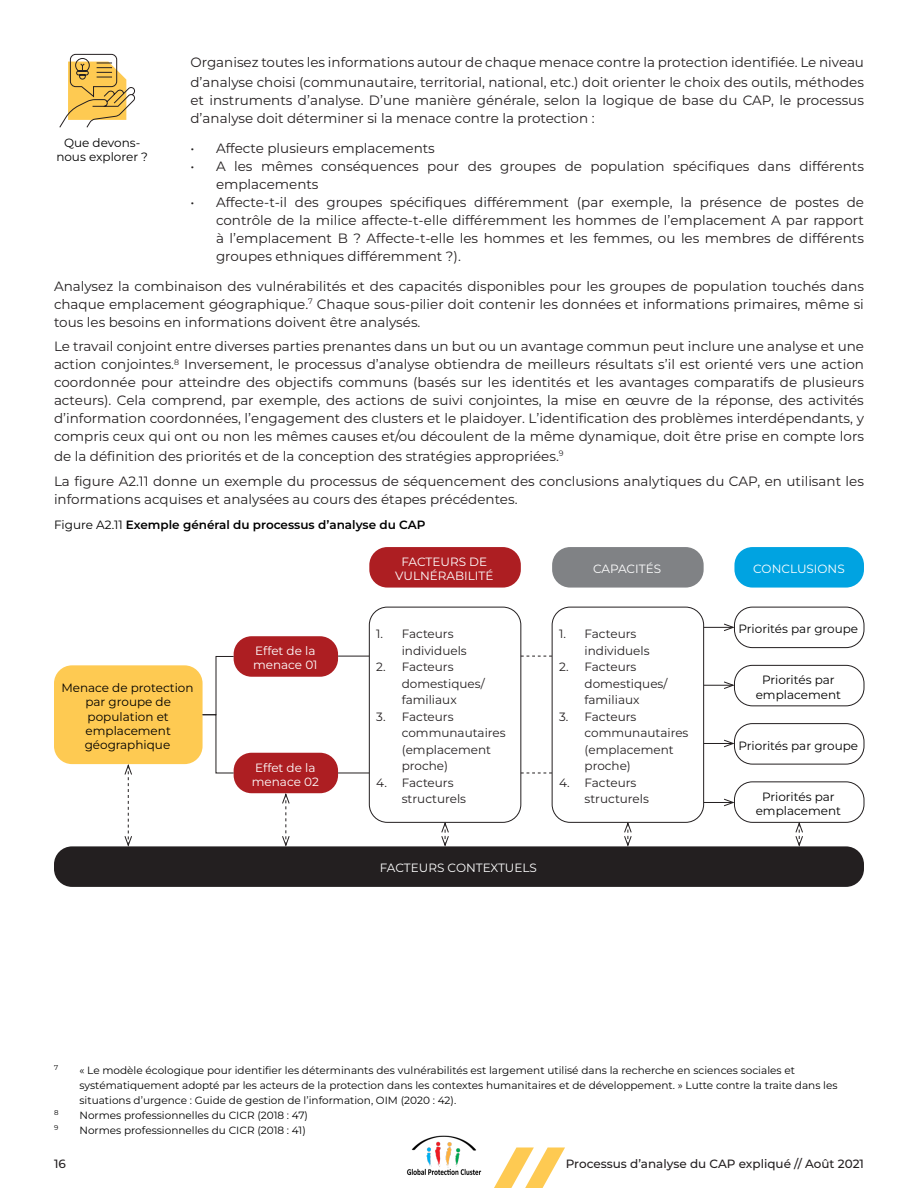
<style>
.page{position:relative;width:918px;height:1188px;background:#fff}
.page>*{position:absolute;margin:0;border:0;box-sizing:border-box;transform-origin:0 0}
.t1{font:13.5px/18px "Montserrat";color:#231f20}
.t2{font:12px/16.5px "Montserrat";color:#231f20}
.t3{font:12px/14.4px "Montserrat";color:#000;text-align:center}
.t4{font:12px/14.4px "Montserrat";color:#fff}
.t5{font:600 12px "Montserrat";color:#000}
.t6{font:500 12px "Montserrat";color:#231f20}
.t7{font:10.5px/15px "Montserrat";color:#000}
.t8{font:7.05px "Montserrat";color:#000}
.s1{font-weight:400}
</style>
<div class="page">
<img style="left:406px;top:1135px;width:76px;height:41px">
<svg style="left:494px;top:1148px;width:71px;height:40px"></svg>
<svg style="left:59px;top:54px;width:76px;height:74px"></svg>
<div style="left:54px;top:665px;width:149px;height:99px;background:#feca52;border-radius:18px"></div>
<div style="left:234px;top:636px;width:104px;height:41px;background:#ad1e22;border-radius:18px"></div>
<div style="left:734px;top:607px;width:130px;height:41px;border:1px solid #231f20;border-radius:18px"></div>
<div style="left:734px;top:723px;width:130px;height:41px;border:1px solid #231f20;border-radius:18px"></div>
<div style="left:369px;top:547px;width:152px;height:41px;background:#ad1e22;border-radius:18px"></div>
<div style="left:54px;top:846px;width:810px;height:41px;background:#231f20;border-radius:18px"></div>
<div style="left:369px;top:607px;width:152px;height:216px;border:1px solid #231f20;border-radius:18px"></div>
<div style="left:552px;top:607px;width:152px;height:216px;border:1px solid #231f20;border-radius:18px"></div>
<div style="left:552px;top:547px;width:152px;height:41px;background:#808285;border-radius:18px"></div>
<div style="left:734px;top:547px;width:130px;height:41px;background:#00a3e1;border-radius:18px"></div>
<div style="left:734px;top:665px;width:130px;height:41px;border:1px solid #231f20;border-radius:18px"></div>
<div style="left:734px;top:782px;width:130px;height:41px;border:1px solid #231f20;border-radius:18px"></div>
<div style="left:234px;top:753px;width:104px;height:40px;background:#ad1e22;border-radius:18px"></div>
<svg style="left:124px;top:764px;width:9px;height:83px"></svg>
<svg style="left:282px;top:793px;width:8px;height:54px"></svg>
<svg style="left:441px;top:821px;width:8px;height:26px"></svg>
<svg style="left:624px;top:821px;width:8px;height:26px"></svg>
<svg style="left:795px;top:821px;width:9px;height:26px"></svg>
<svg style="left:704px;top:623px;width:31px;height:9px"></svg>
<svg style="left:704px;top:681px;width:31px;height:9px"></svg>
<svg style="left:704px;top:739px;width:31px;height:9px"></svg>
<svg style="left:704px;top:798px;width:31px;height:9px"></svg>
<svg style="left:202px;top:656px;width:32px;height:118px"></svg>
<hr style="left:338px;top:656px;width:31px;height:1px;background:#231f20">
<svg style="left:521px;top:656px;width:31px;height:1px"></svg>
<hr style="left:338px;top:773px;width:31px;height:1px;background:#231f20">
<svg style="left:521px;top:773px;width:31px;height:1px"></svg>
<p class="t1" style="left:190px;top:52px;width:675px;line-height:19.5px">Organisez toutes les informations autour de chaque menace contre la protection identifiée. Le niveau dʼanalyse choisi (communautaire, territorial, national, etc.) doit orienter le choix des outils, méthodes</p>
<p class="t1" style="left:190px;top:90px;width:675px">et instruments dʼanalyse. Dʼune manière générale, selon la logique de base du CAP, le processus dʼanalyse doit déterminer si la menace contre la protection :</p>
<p class="t1" style="left:190px;top:138px;width:246px">• Affecte plusieurs emplacements</p>
<p class="t1" style="left:216px;top:156px;width:649px;text-indent:-26px">• A les mêmes conséquences pour des groupes de population spécifiques dans différents emplacements</p>
<p class="t1" style="left:216px;top:192px;width:650px;text-align:justify;text-indent:-26px">• Affecte-t-il des groupes spécifiques différemment (par exemple, la présence de postes de contrôle de la milice affecte-t-elle différemment les hommes de lʼemplacement A par rapport à lʼemplacement B ? Affecte-t-elle les hommes et les femmes, ou les membres de différents groupes ethniques différemment ?).</p>
<p class="t1" style="left:54px;top:276px;width:812px;text-align:justify">Analysez la combinaison des vulnérabilités et des capacités disponibles pour les groupes de population touchés dans chaque emplacement géographique.<sup>7</sup> Chaque sous-pilier doit contenir les données et informations primaires, même si tous les besoins en informations doivent être analysés.</p>
<p class="t1" style="left:54px;top:337px;width:812px;text-align:justify">Le travail conjoint entre diverses parties prenantes dans un but ou un avantage commun peut inclure une analyse et une action conjointes.<sup>8</sup> Inversement, le processus dʼanalyse obtiendra de meilleurs résultats sʼil est orienté vers une action coordonnée pour atteindre des objectifs communs (basés sur les identités et les avantages comparatifs de plusieurs acteurs). Cela comprend, par exemple, des actions de suivi conjointes, la mise en œuvre de la réponse, des activités dʼinformation coordonnées, lʼengagement des clusters et le plaidoyer. Lʼidentification des problèmes interdépendants, y compris ceux qui ont ou non les mêmes causes et/ou découlent de la même dynamique, doit être prise en compte lors</p>
<p class="t1" style="left:54px;top:447px;width:511px">de la définition des priorités et de la conception des stratégies appropriées.<sup>9</sup></p>
<p class="t1" style="left:54px;top:471px;width:812px">La figure A2.11 donne un exemple du processus de séquencement des conclusions analytiques du CAP, en utilisant les informations acquises et analysées au cours des étapes précédentes.</p>
<p class="t5" style="left:54px;top:516px;width:373px"><span class="s1">Figure A2.11</span> Exemple général du processus dʼanalyse du CAP</p>
<p class="t3" style="left:56px;top:135px;width:93px">Que devons&shy;nous explorer ?</p>
<p class="t3" style="left:61px;top:680px;width:134px">Menace de protection par groupe de population et emplacement géographique</p>
<p class="t4" style="left:253px;top:643px;width:66px">Effet de la menace 01</p>
<p class="t4" style="left:252px;top:760px;width:68px">Effet de la menace 02</p>
<p class="t4" style="left:395px;top:554px;width:100px;text-align:center">FACTEURS DE<br>VULNÉRABILITÉ</p>
<p class="t2" style="left:402px;top:625px;width:67px;text-indent:-26px">1. Facteurs individuels</p>
<p class="t2" style="left:402px;top:658px;width:84px;text-indent:-26px">2. Facteurs domestiques/ familiaux</p>
<p class="t2" style="left:402px;top:708px;width:105px;text-indent:-26px">3. Facteurs communautaires (emplacement proche)</p>
<p class="t2" style="left:402px;top:774px;width:66px;text-indent:-26px">4. Facteurs structurels</p>
<p class="t4" style="left:380px;top:861px;width:159px">FACTEURS CONTEXTUELS</p>
<p class="t4" style="left:593px;top:561px;width:70px">CAPACITÉS</p>
<p class="t4" style="left:753px;top:561px;width:93px">CONCLUSIONS</p>
<p class="t2" style="left:585px;top:625px;width:67px;text-indent:-26px">1. Facteurs individuels</p>
<p class="t2" style="left:585px;top:658px;width:84px;text-indent:-26px">2. Facteurs domestiques/ familiaux</p>
<p class="t2" style="left:585px;top:708px;width:105px;text-indent:-26px">3. Facteurs communautaires (emplacement proche)</p>
<p class="t2" style="left:585px;top:774px;width:66px;text-indent:-26px">4. Facteurs structurels</p>
<p class="t3" style="left:739px;top:621px;width:121px">Priorités par groupe</p>
<p class="t3" style="left:756px;top:672px;width:87px">Priorités par emplacement</p>
<p class="t3" style="left:739px;top:738px;width:121px">Priorités par groupe</p>
<p class="t3" style="left:756px;top:789px;width:87px">Priorités par emplacement</p>
<p class="t8" style="left:54px;top:1063px;width:6px">7</p>
<p class="t7" style="left:80px;top:1062px;width:760px">« Le modèle écologique pour identifier les déterminants des vulnérabilités est largement utilisé dans la recherche en sciences sociales et systématiquement adopté par les acteurs de la protection dans les contextes humanitaires et de développement. » Lutte contre la traite dans les situations dʼurgence : Guide de gestion de lʼinformation, OIM (2020 : 42).</p>
<p class="t8" style="left:54px;top:1108px;width:6px">8</p>
<p class="t7" style="left:80px;top:1107px;width:230px">Normes professionnelles du CICR (2018 : 47)</p>
<p class="t8" style="left:54px;top:1123px;width:6px">9</p>
<p class="t7" style="left:80px;top:1122px;width:228px">Normes professionnelles du CICR (2018 : 41)</p>
<p class="t6" style="left:54px;top:1155px;width:13px">16</p>
<p class="t6" style="left:566px;top:1155px;width:300px">Processus d’analyse du CAP expliqué // Août 2021</p>
</div>
